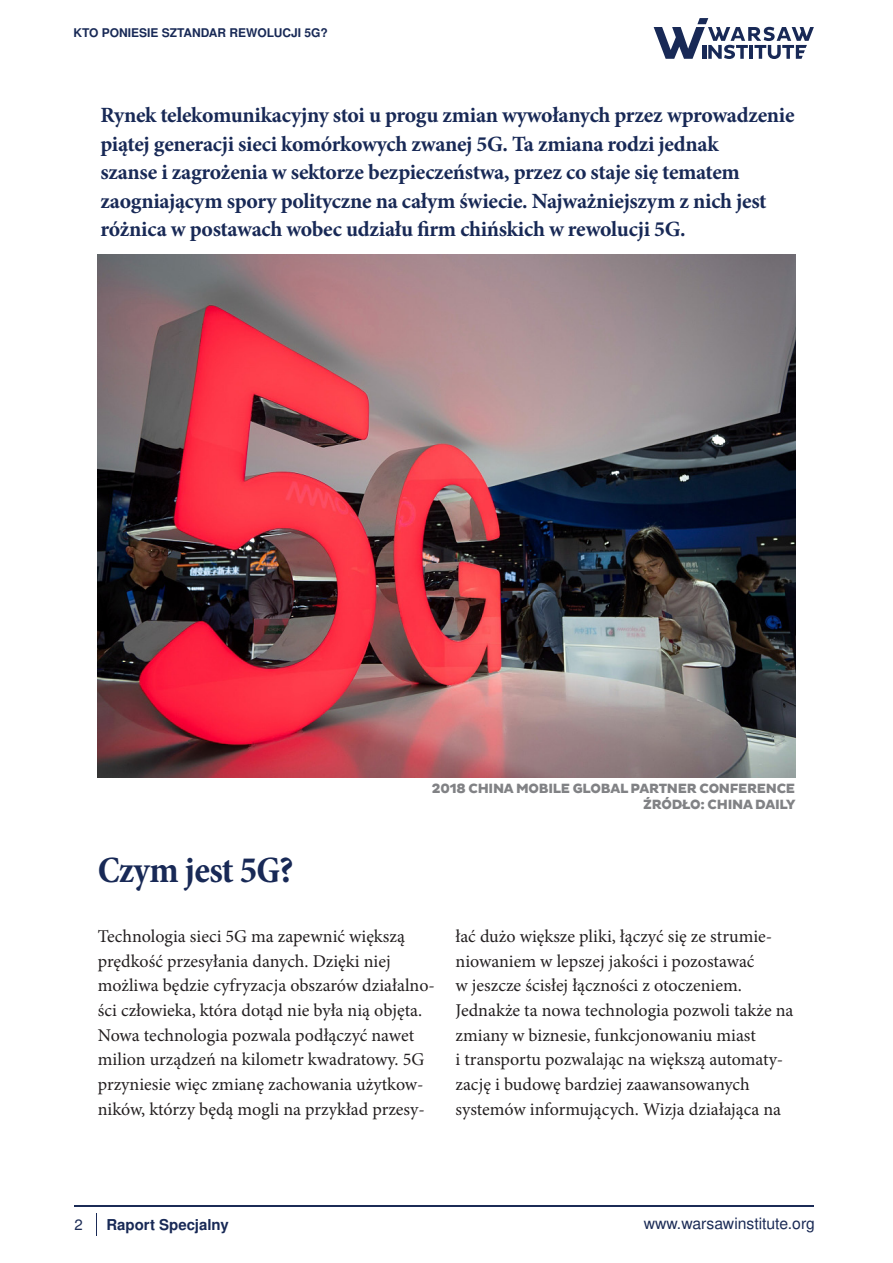
<style>
.page{position:relative;width:893px;height:1263px;background:#fff}
.page>*{position:absolute;margin:0;border:0;box-sizing:border-box;transform-origin:0 0}
.M_Naglowek_1{font:700 condensed 37.5px "Minion Pro";letter-spacing:-.02em;color:#182956}
.M1_Wstep-Punkt{font:700 21.75px/28.5px "Minion Pro";letter-spacing:-.015em;color:#182956}
.M1_Content{font:18px/24.6px "Minion Pro";color:#231f20}
.t1{font:15.75px "Nimbus San L";color:#1b2b56}
.t2{font:700 15px "Nimbus San L";color:#182956}
.t3{font:15px "Nimbus San L";color:#1b2b56}
.t4{font:800 13.5px "Pluto Sans W01";letter-spacing:-.02em;color:#818285}
.t5{font:700 12px "Nimbus San L";color:#182956}
</style>
<div class="page">
<hr style="left:74px;top:1205px;width:740px;height:1px;background:#1b2b56">
<svg style="left:96px;top:1214px;width:1px;height:22px"></svg>
<svg style="left:654px;top:18px;width:160px;height:41px"></svg>
<img style="left:98px;top:254px;width:697px;height:523px">
<p class="t5" style="left:73px;top:25px;width:256px">KTO PONIESIE SZTANDAR REWOLUCJI 5G?</p>
<p class="M1_Wstep-Punkt" style="left:101px;top:101px;width:696px">Rynek telekomunikacyjny stoi u progu zmian wywołanych przez wprowadzenie piątej generacji sieci komórkowych zwanej 5G. Ta zmiana rodzi jednak<br>szanse i zagrożenia w sektorze bezpieczeństwa, przez co staje się tematem zaogniającym spory polityczne na całym świecie. Najważniejszym z nich jest różnica w postawach wobec udziału firm chińskich w rewolucji 5G.</p>
<p class="t4" style="left:432px;top:781px;width:365px">2018 CHINA MOBILE GLOBAL PARTNER CONFERENCE</p>
<p class="t4" style="left:643px;top:797px;width:154px">ŹRÓDŁO: CHINA DAILY</p>
<p class="M_Naglowek_1" style="left:98px;top:844px;width:197px">Czym jest 5G?</p>
<p class="M1_Content" style="left:98px;top:924px;width:339px">Technologia sieci 5G ma zapewnić większą prędkość przesyłania danych. Dzięki niej możliwa będzie cyfryzacja obszarów działalno&shy;ści człowieka, która dotąd nie była nią objęta.<br>Nowa technologia pozwala podłączyć nawet milion urządzeń na kilometr kwadratowy. 5G przyniesie więc zmianę zachowania użytkow&shy;ników, którzy będą mogli na przykład przesy-</p>
<p class="M1_Content" style="left:455px;top:924px;width:339px">łać dużo większe pliki, łączyć się ze strumie&shy;niowaniem w lepszej jakości i pozostawać<br>w jeszcze ścisłej łączności z otoczeniem.<br>Jednakże ta nowa technologia pozwoli także na zmiany w biznesie, funkcjonowaniu miast<br>i transportu pozwalając na większą automaty&shy;zację i budowę bardziej zaawansowanych systemów informujących. Wizja działająca na</p>
<p class="t3" style="left:74px;top:1214px;width:10px">2</p>
<p class="t1" style="left:644px;top:1212px;width:173px">www.warsawinstitute.org</p>
<p class="t2" style="left:106px;top:1214px;width:124px">Raport Specjalny</p>
</div>
